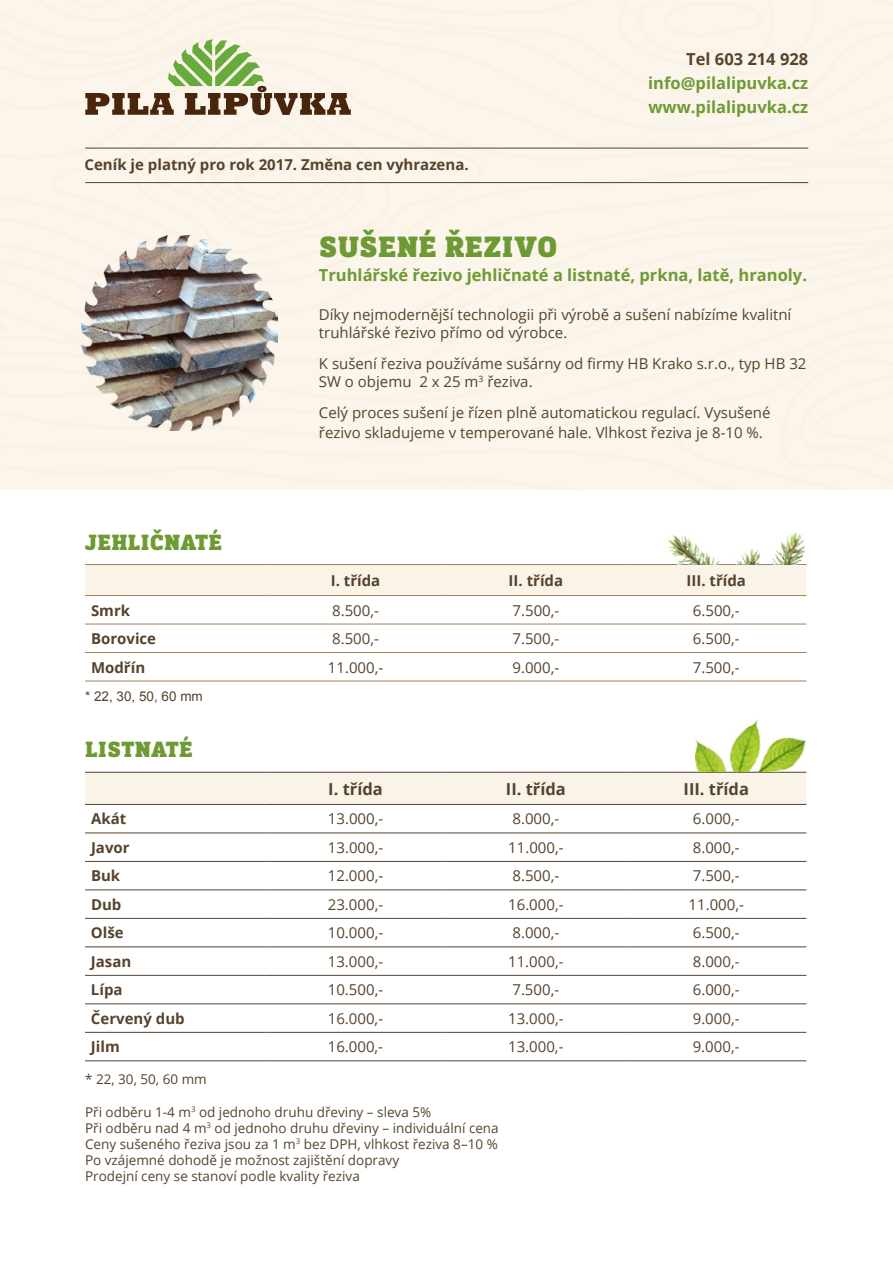
<style>
.page{position:relative;width:893px;height:1263px;background:#fff}
.page>*{position:absolute;margin:0;border:0;box-sizing:border-box;transform-origin:0 0}
.t1{font:900 30px "Kondolar";letter-spacing:.015em;color:#6e9a35}
.t2{font:900 22.5px "Kondolar";letter-spacing:.015em;color:#6e9a35}
.t3{font:700 16.5px/24px "Open Sans";color:#6e9a35}
.t4{font:700 16.5px "Open Sans";color:#56432d}
.t5{font:15px/18px "Open Sans";color:#56432d}
.t6{font:700 15px "Open Sans";color:#56432d}
.t7{font:13.5px/16.2px "Open Sans";color:#56432d}
.t8{font:13.5px "Arial";color:#56432d}
</style>
<div class="page">
<div style="left:85px;top:565px;width:721px;height:30px;background:#faf3e8"></div>
<svg style="left:85px;top:623px;width:721px;height:58px"></svg>
<hr style="left:85px;top:564px;width:180px;height:1px;background:#a47f55">
<hr style="left:265px;top:564px;width:181px;height:1px;background:#a47f55">
<hr style="left:446px;top:564px;width:180px;height:1px;background:#a47f55">
<hr style="left:626px;top:564px;width:180px;height:1px;background:#a47f55">
<hr style="left:85px;top:595px;width:180px;height:1px;background:#a47f55">
<hr style="left:265px;top:595px;width:181px;height:1px;background:#a47f55">
<hr style="left:446px;top:595px;width:180px;height:1px;background:#a47f55">
<hr style="left:626px;top:595px;width:180px;height:1px;background:#a47f55">
<hr style="left:85px;top:681px;width:180px;height:1px;background:#a47f55">
<hr style="left:265px;top:681px;width:181px;height:1px;background:#a47f55">
<hr style="left:446px;top:681px;width:180px;height:1px;background:#a47f55">
<hr style="left:626px;top:681px;width:180px;height:1px;background:#a47f55">
<hr style="left:85px;top:624px;width:180px;height:1px;background:#a47f55">
<hr style="left:265px;top:624px;width:181px;height:1px;background:#a47f55">
<hr style="left:446px;top:624px;width:180px;height:1px;background:#a47f55">
<hr style="left:626px;top:624px;width:180px;height:1px;background:#a47f55">
<hr style="left:85px;top:652px;width:180px;height:1px;background:#a47f55">
<hr style="left:265px;top:652px;width:181px;height:1px;background:#a47f55">
<hr style="left:446px;top:652px;width:180px;height:1px;background:#a47f55">
<hr style="left:626px;top:652px;width:180px;height:1px;background:#a47f55">
<div style="left:85px;top:773px;width:721px;height:31px;background:#faf3e8"></div>
<svg style="left:85px;top:832px;width:721px;height:200px"></svg>
<hr style="left:85px;top:833px;width:180px;height:1px;background:#56432d">
<hr style="left:265px;top:833px;width:181px;height:1px;background:#56432d">
<hr style="left:446px;top:833px;width:180px;height:1px;background:#56432d">
<hr style="left:626px;top:833px;width:180px;height:1px;background:#56432d">
<hr style="left:85px;top:861px;width:180px;height:1px;background:#56432d">
<hr style="left:265px;top:861px;width:181px;height:1px;background:#56432d">
<hr style="left:446px;top:861px;width:180px;height:1px;background:#56432d">
<hr style="left:626px;top:861px;width:180px;height:1px;background:#56432d">
<hr style="left:85px;top:890px;width:180px;height:1px;background:#56432d">
<hr style="left:265px;top:890px;width:181px;height:1px;background:#56432d">
<hr style="left:446px;top:890px;width:180px;height:1px;background:#56432d">
<hr style="left:626px;top:890px;width:180px;height:1px;background:#56432d">
<hr style="left:85px;top:918px;width:180px;height:1px;background:#56432d">
<hr style="left:265px;top:918px;width:181px;height:1px;background:#56432d">
<hr style="left:446px;top:918px;width:180px;height:1px;background:#56432d">
<hr style="left:626px;top:918px;width:180px;height:1px;background:#56432d">
<hr style="left:85px;top:947px;width:180px;height:1px;background:#56432d">
<hr style="left:265px;top:947px;width:181px;height:1px;background:#56432d">
<hr style="left:446px;top:947px;width:180px;height:1px;background:#56432d">
<hr style="left:626px;top:947px;width:180px;height:1px;background:#56432d">
<hr style="left:85px;top:975px;width:180px;height:1px;background:#56432d">
<hr style="left:265px;top:975px;width:181px;height:1px;background:#56432d">
<hr style="left:446px;top:975px;width:180px;height:1px;background:#56432d">
<hr style="left:626px;top:975px;width:180px;height:1px;background:#56432d">
<hr style="left:85px;top:1003px;width:180px;height:1px;background:#56432d">
<hr style="left:265px;top:1003px;width:181px;height:1px;background:#56432d">
<hr style="left:446px;top:1003px;width:180px;height:1px;background:#56432d">
<hr style="left:626px;top:1003px;width:180px;height:1px;background:#56432d">
<hr style="left:85px;top:1032px;width:180px;height:1px;background:#56432d">
<hr style="left:265px;top:1032px;width:181px;height:1px;background:#56432d">
<hr style="left:446px;top:1032px;width:180px;height:1px;background:#56432d">
<hr style="left:626px;top:1032px;width:180px;height:1px;background:#56432d">
<hr style="left:85px;top:772px;width:180px;height:1px;background:#56432d">
<hr style="left:265px;top:772px;width:181px;height:1px;background:#56432d">
<hr style="left:446px;top:772px;width:180px;height:1px;background:#56432d">
<hr style="left:626px;top:772px;width:180px;height:1px;background:#56432d">
<hr style="left:85px;top:804px;width:180px;height:1px;background:#56432d">
<hr style="left:265px;top:804px;width:181px;height:1px;background:#56432d">
<hr style="left:446px;top:804px;width:180px;height:1px;background:#56432d">
<hr style="left:626px;top:804px;width:180px;height:1px;background:#56432d">
<hr style="left:85px;top:1060px;width:180px;height:1px;background:#56432d">
<hr style="left:265px;top:1060px;width:181px;height:1px;background:#56432d">
<hr style="left:446px;top:1060px;width:180px;height:1px;background:#56432d">
<hr style="left:626px;top:1060px;width:180px;height:1px;background:#56432d">
<img style="left:82px;top:235px;width:196px;height:196px">
<img style="left:667px;top:532px;width:138px;height:32px">
<img style="left:696px;top:719px;width:110px;height:53px">
<svg style="left:85px;top:39px;width:266px;height:76px"></svg>
<hr style="left:85px;top:148px;width:723px;height:1px;background:#56432d">
<hr style="left:85px;top:182px;width:723px;height:1px;background:#56432d">
<p class="t6" style="left:85px;top:154px;width:386px">Ceník je platný pro rok 2017. Změna cen vyhrazena.</p>
<p class="t4" style="left:686px;top:47px;width:124px">Tel 603 214 928</p>
<p class="t3" style="left:648px;top:71px;width:161px">info@pilalipuvka.cz www.pilalipuvka.cz</p>
<h2 class="t2" style="left:85px;top:527px;width:138px">JEHLIČNATÉ</h2>
<h1 class="t1" style="left:319px;top:227px;width:239px">SUŠENÉ ŘEZIVO</h1>
<p class="t3" style="left:319px;top:263px;width:490px">Truhlářské řezivo jehličnaté a listnaté, prkna, latě, hranoly.</p>
<p class="t5" style="left:319px;top:305px;width:474px">Díky nejmodernější technologii při výrobě a sušení nabízíme kvalitní truhlářské řezivo přímo od výrobce.</p>
<p class="t5" style="left:319px;top:354px;width:489px">K sušení řeziva používáme sušárny od firmy HB Krako s.r.o., typ HB 32<br>SW o objemu 2 x 25 m<sup>3</sup> řeziva.</p>
<p class="t5" style="left:319px;top:402px;width:453px;line-height:19.8px">Celý proces sušení je řízen plně automatickou regulací. Vysušené řezivo skladujeme v temperované hale. Vlhkost řeziva je 8-10 %.</p>
<p class="t6" style="left:331px;top:570px;width:51px">I. třída</p>
<p class="t6" style="left:509px;top:570px;width:56px">II. třída</p>
<p class="t6" style="left:686px;top:570px;width:61px">III. třída</p>
<p class="t6" style="left:91px;top:599px;width:41px">Smrk</p>
<p class="t5" style="left:332px;top:601px;width:48px">8.500,-</p>
<p class="t5" style="left:512px;top:601px;width:48px">7.500,-</p>
<p class="t5" style="left:693px;top:601px;width:48px">6.500,-</p>
<p class="t6" style="left:91px;top:628px;width:67px">Borovice</p>
<p class="t5" style="left:332px;top:629px;width:48px">8.500,-</p>
<p class="t5" style="left:512px;top:629px;width:48px">7.500,-</p>
<p class="t5" style="left:693px;top:629px;width:48px">6.500,-</p>
<p class="t6" style="left:91px;top:656px;width:56px">Modřín</p>
<p class="t5" style="left:328px;top:658px;width:57px">11.000,-</p>
<p class="t5" style="left:512px;top:658px;width:48px">9.000,-</p>
<p class="t5" style="left:693px;top:658px;width:48px">7.500,-</p>
<p class="t8" style="left:85px;top:687px;width:119px">* 22, 30, 50, 60 mm</p>
<h2 class="t2" style="left:85px;top:735px;width:109px">LISTNATÉ</h2>
<p class="t4" style="left:328px;top:777px;width:56px">I. třída</p>
<p class="t4" style="left:506px;top:777px;width:62px">II. třída</p>
<p class="t4" style="left:683px;top:777px;width:67px">III. třída</p>
<p class="t6" style="left:91px;top:808px;width:37px">Akát</p>
<p class="t5" style="left:328px;top:809px;width:57px">13.000,-</p>
<p class="t5" style="left:512px;top:809px;width:48px">8.000,-</p>
<p class="t5" style="left:693px;top:809px;width:48px">6.000,-</p>
<p class="t6" style="left:91px;top:837px;width:40px">Javor</p>
<p class="t5" style="left:328px;top:838px;width:57px">13.000,-</p>
<p class="t5" style="left:508px;top:838px;width:57px">11.000,-</p>
<p class="t5" style="left:693px;top:838px;width:48px">8.000,-</p>
<p class="t6" style="left:91px;top:865px;width:31px">Buk</p>
<p class="t5" style="left:328px;top:866px;width:57px">12.000,-</p>
<p class="t5" style="left:512px;top:866px;width:48px">8.500,-</p>
<p class="t5" style="left:693px;top:866px;width:48px">7.500,-</p>
<p class="t6" style="left:91px;top:894px;width:32px">Dub</p>
<p class="t5" style="left:328px;top:895px;width:57px">23.000,-</p>
<p class="t5" style="left:508px;top:895px;width:57px">16.000,-</p>
<p class="t5" style="left:688px;top:895px;width:57px">11.000,-</p>
<p class="t6" style="left:91px;top:922px;width:34px">Olše</p>
<p class="t5" style="left:328px;top:923px;width:57px">10.000,-</p>
<p class="t5" style="left:512px;top:923px;width:48px">8.000,-</p>
<p class="t5" style="left:693px;top:923px;width:48px">6.500,-</p>
<p class="t6" style="left:91px;top:951px;width:42px">Jasan</p>
<p class="t5" style="left:328px;top:952px;width:57px">13.000,-</p>
<p class="t5" style="left:508px;top:952px;width:57px">11.000,-</p>
<p class="t5" style="left:693px;top:952px;width:48px">8.000,-</p>
<p class="t6" style="left:91px;top:979px;width:33px">Lípa</p>
<p class="t5" style="left:328px;top:980px;width:57px">10.500,-</p>
<p class="t5" style="left:512px;top:980px;width:48px">7.500,-</p>
<p class="t5" style="left:693px;top:980px;width:48px">6.000,-</p>
<p class="t6" style="left:91px;top:1008px;width:95px">Červený dub</p>
<p class="t5" style="left:328px;top:1009px;width:57px">16.000,-</p>
<p class="t5" style="left:508px;top:1009px;width:57px">13.000,-</p>
<p class="t5" style="left:693px;top:1009px;width:48px">9.000,-</p>
<p class="t6" style="left:91px;top:1036px;width:30px">Jilm</p>
<p class="t5" style="left:328px;top:1037px;width:57px">16.000,-</p>
<p class="t5" style="left:508px;top:1037px;width:57px">13.000,-</p>
<p class="t5" style="left:693px;top:1037px;width:48px">9.000,-</p>
<p class="t7" style="left:85px;top:1071px;width:123px">* 22, 30, 50, 60 mm</p>
<p class="t7" style="left:85px;top:1103px;width:415px">Při odběru 1-4 m<sup>3</sup> od jednoho druhu dřeviny – sleva 5%<br>Při odběru nad 4 m<sup>3</sup> od jednoho druhu dřeviny – individuální cena Ceny sušeného řeziva jsou za 1 m<sup>3</sup> bez DPH, vlhkost řeziva 8–10 % Po vzájemné dohodě je možnost zajištění dopravy<br>Prodejní ceny se stanoví podle kvality řeziva</p>
</div>
